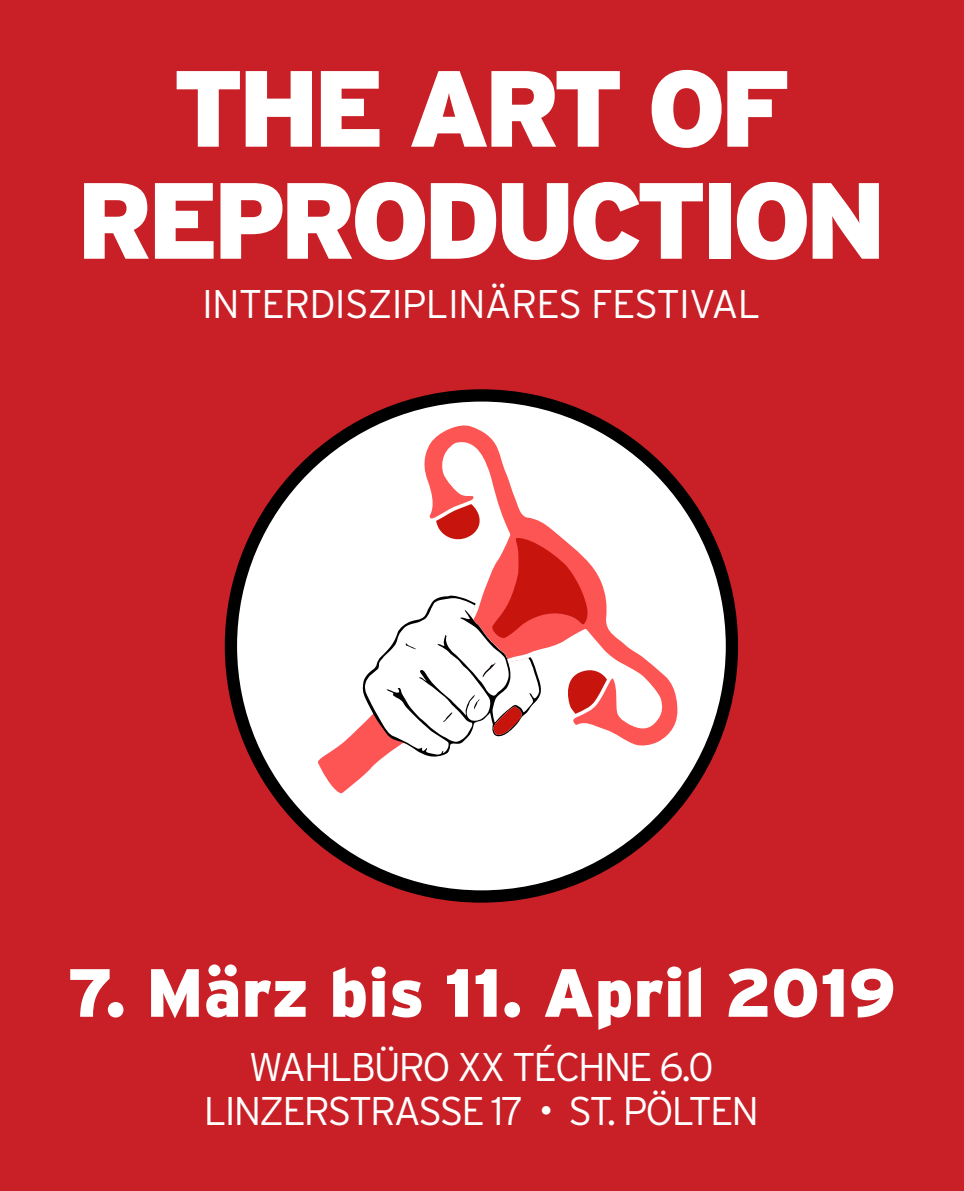
<style>
.page{position:relative;width:964px;height:1191px;background:#c82026}
.page>*{position:absolute;margin:0;border:0;box-sizing:border-box;transform-origin:0 0}
.t1{font:900 108px/112px "Interstate";letter-spacing:-.06em;color:#fff;text-align:center}
.t2{font:900 68px "Interstate";color:#fff}
.t3{font:300 40px/44px "Interstate";letter-spacing:-.05em;color:#fff;text-align:center}
.t4{font:300 40px "Interstate";letter-spacing:-.02em;color:#fff}
</style>
<div class="page">
<div style="left:231px;top:395px;width:501px;height:501px;background:#fff;border-radius:50%"></div>
<div style="left:225px;top:389px;width:513px;height:513px;border:12px solid #000;border-radius:50%"></div>
<svg style="left:315px;top:416px;width:365px;height:382px"></svg>
<svg style="left:362px;top:488px;width:256px;height:269px"></svg>
<h1 class="t1" style="left:76px;top:51px;width:812px">THE ART OF<br>REPRODUCTION</h1>
<p class="t4" style="left:202px;top:281px;width:560px">INTERDISZIPLINÄRES FESTIVAL</p>
<h2 class="t2" style="left:67px;top:954px;width:830px">7. März bis 11. April 2019</h2>
<p class="t3" style="left:204px;top:1044px;width:557px">WAHLBÜRO XX TÉCHNE 6.0<br>LINZERSTRASSE 17 • ST. PÖLTEN</p>
</div>
